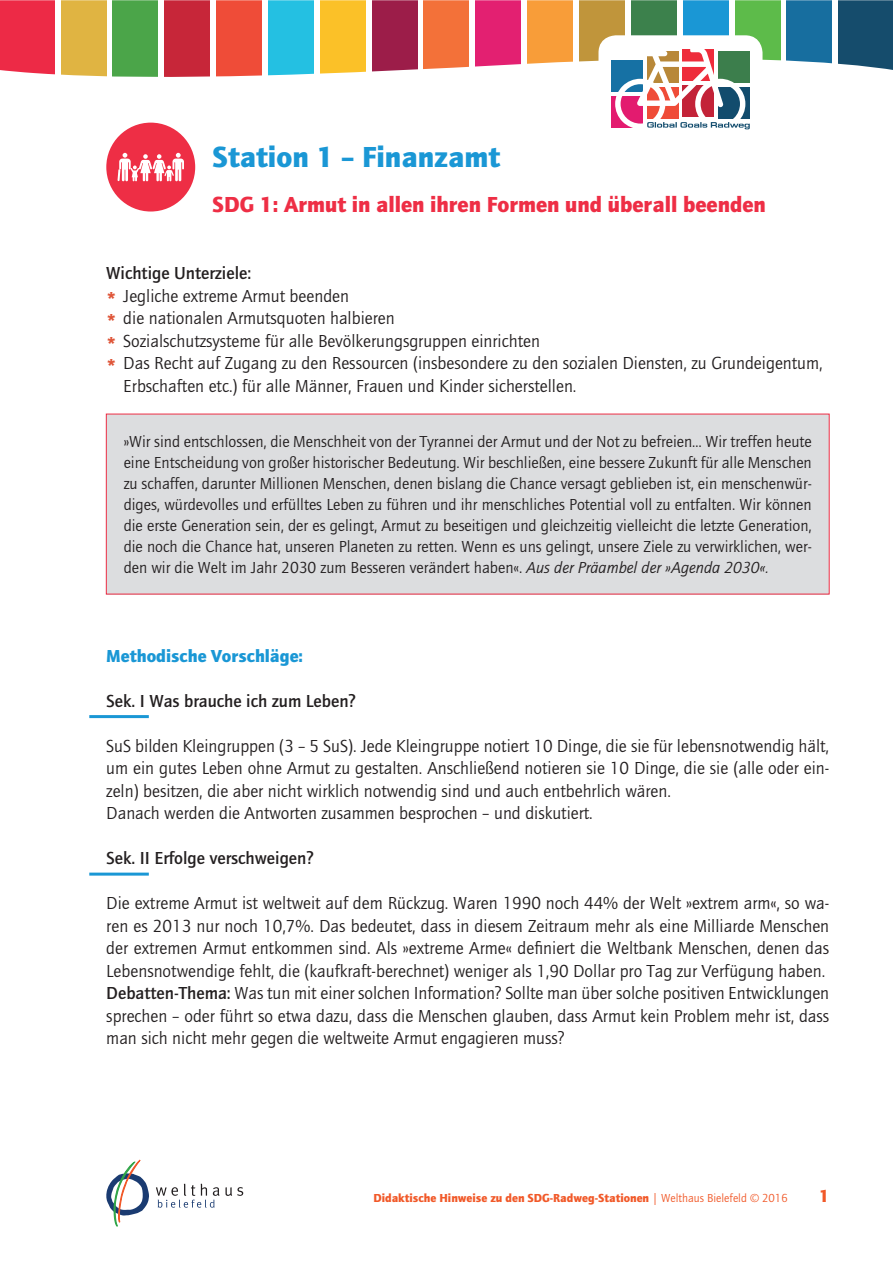
<style>
.page{position:relative;width:893px;height:1263px;background:#fff}
.page>*{position:absolute;margin:0;border:0;box-sizing:border-box;transform-origin:0 0}
.t1{font:800 30px "Quay";color:#1a97d5}
.t2{font:800 22.5px "Quay";color:#ee2e45}
.t3{font:18px/22.5px "Quay";color:#231f20}
.t4{font:700 18px "Quay";color:#231f20}
.t5{font:800 18px "Quay";color:#1a97d5}
.t6{font:800 18px "Quay";color:#f15929}
.t7{font:16.5px/21px "Quay";color:#231f20;text-align:justify}
.t8{font:800 12px "Quay";color:#f15929}
.s1{font-weight:800;color:#df5538}
.s2{font-family:"Ouay";font-style:italic}
.s3{font-weight:700}
.s4{font-weight:400}
</style>
<div class="page">
<svg style="left:0;top:0;width:893px;height:77px"></svg>
<svg style="left:156px;top:1184px;width:87px;height:24px"></svg>
<svg style="left:106px;top:1159px;width:43px;height:67px"></svg>
<div style="left:598px;top:35px;width:164px;height:139px;background:#fff;border-radius:17px"></div>
<div style="left:611px;top:97px;width:31px;height:31px;background:#e31b6f"></div>
<div style="left:611px;top:61px;width:31px;height:31px;background:#1671a4"></div>
<svg style="left:615px;top:49px;width:135px;height:80px"></svg>
<hr style="left:89px;top:715px;width:60px;height:3px;background:#1a97d5">
<hr style="left:89px;top:873px;width:60px;height:3px;background:#1a97d5">
<div style="left:106px;top:123px;width:89px;height:89px;background:#ee2e45;border-radius:50%"></div>
<svg style="left:117px;top:153px;width:67px;height:29px"></svg>
<div style="left:106px;top:414px;width:723px;height:180px;background:#dcdddf"></div>
<h1 class="t1" style="left:212px;top:139px;width:289px">Station 1 – Finanzamt</h1>
<p class="t2" style="left:212px;top:191px;width:555px">SDG 1: Armut in allen ihren Formen und überall beenden</p>
<p class="t4" style="left:106px;top:263px;width:146px">Wichtige Unterziele:</p>
<p class="t3" style="left:106px;top:285px;width:244px"><span class="s1">*</span> Jegliche extreme Armut beenden</p>
<p class="t3" style="left:106px;top:307px;width:290px"><span class="s1">*</span> die nationalen Armutsquoten halbieren</p>
<p class="t3" style="left:106px;top:330px;width:435px"><span class="s1">*</span> Sozialschutzsysteme für alle Bevölkerungsgruppen einrichten</p>
<p class="t3" style="left:106px;top:352px;width:718px"><span class="s1">*</span> Das Recht auf Zugang zu den Ressourcen (insbesondere zu den sozialen Diensten, zu Grundeigentum,</p>
<p class="t3" style="left:123px;top:375px;width:455px">Erbschaften etc.) für alle Männer, Frauen und Kinder sicherstellen.</p>
<p class="t7" style="left:124px;top:432px;width:690px">»Wir sind entschlossen, die Menschheit von der Tyrannei der Armut und der Not zu befreien… Wir treffen heute eine Entscheidung von großer historischer Bedeutung. Wir beschließen, eine bessere Zukunft für alle Menschen zu schaffen, darunter Millionen Menschen, denen bislang die Chance versagt geblieben ist, ein menschenwür&shy;diges, würdevolles und erfülltes Leben zu führen und ihr menschliches Potential voll zu entfalten. Wir können die erste Generation sein, der es gelingt, Armut zu beseitigen und gleichzeitig vielleicht die letzte Generation, die noch die Chance hat, unseren Planeten zu retten. Wenn es uns gelingt, unsere Ziele zu verwirklichen, wer&shy;den wir die Welt im Jahr 2030 zum Besseren verändert haben«. <span class="s2">Aus der Präambel der »Agenda 2030«.</span></p>
<p class="t5" style="left:106px;top:645px;width:198px">Methodische Vorschläge:</p>
<p class="t4" style="left:106px;top:690px;width:251px">Sek. I Was brauche ich zum Leben?</p>
<p class="t3" style="left:106px;top:735px;width:724px">SuS bilden Kleingruppen (3 – 5 SuS). Jede Kleingruppe notiert 10 Dinge, die sie für lebensnotwendig hält, um ein gutes Leben ohne Armut zu gestalten. Anschließend notieren sie 10 Dinge, die sie (alle oder ein&shy;zeln) besitzen, die aber nicht wirklich notwendig sind und auch entbehrlich wären.<br>Danach werden die Antworten zusammen besprochen – und diskutiert.</p>
<p class="t4" style="left:106px;top:848px;width:209px">Sek. II Erfolge verschweigen?</p>
<p class="t3" style="left:106px;top:892px;width:724px">Die extreme Armut ist weltweit auf dem Rückzug. Waren 1990 noch 44% der Welt »extrem arm«, so wa&shy;ren es 2013 nur noch 10,7%. Das bedeutet, dass in diesem Zeitraum mehr als eine Milliarde Menschen der extremen Armut entkommen sind. Als »extreme Arme« definiert die Weltbank Menschen, denen das Lebensnotwendige fehlt, die (kaufkraft-berechnet) weniger als 1,90 Dollar pro Tag zur Verfügung haben.<br><span class="s3">Debatten-Thema:</span> Was tun mit einer solchen Information? Sollte man über solche positiven Entwicklungen sprechen – oder führt so etwa dazu, dass die Menschen glauben, dass Armut kein Problem mehr ist, dass man sich nicht mehr gegen die weltweite Armut engagieren muss?</p>
<p class="t8" style="left:373px;top:1190px;width:416px">Didaktische Hinweise zu den SDG-Radweg-Stationen <span class="s4">| Welthaus Bielefeld © 2016</span></p>
<p class="t6" style="left:819px;top:1185px;width:12px">1</p>
</div>
